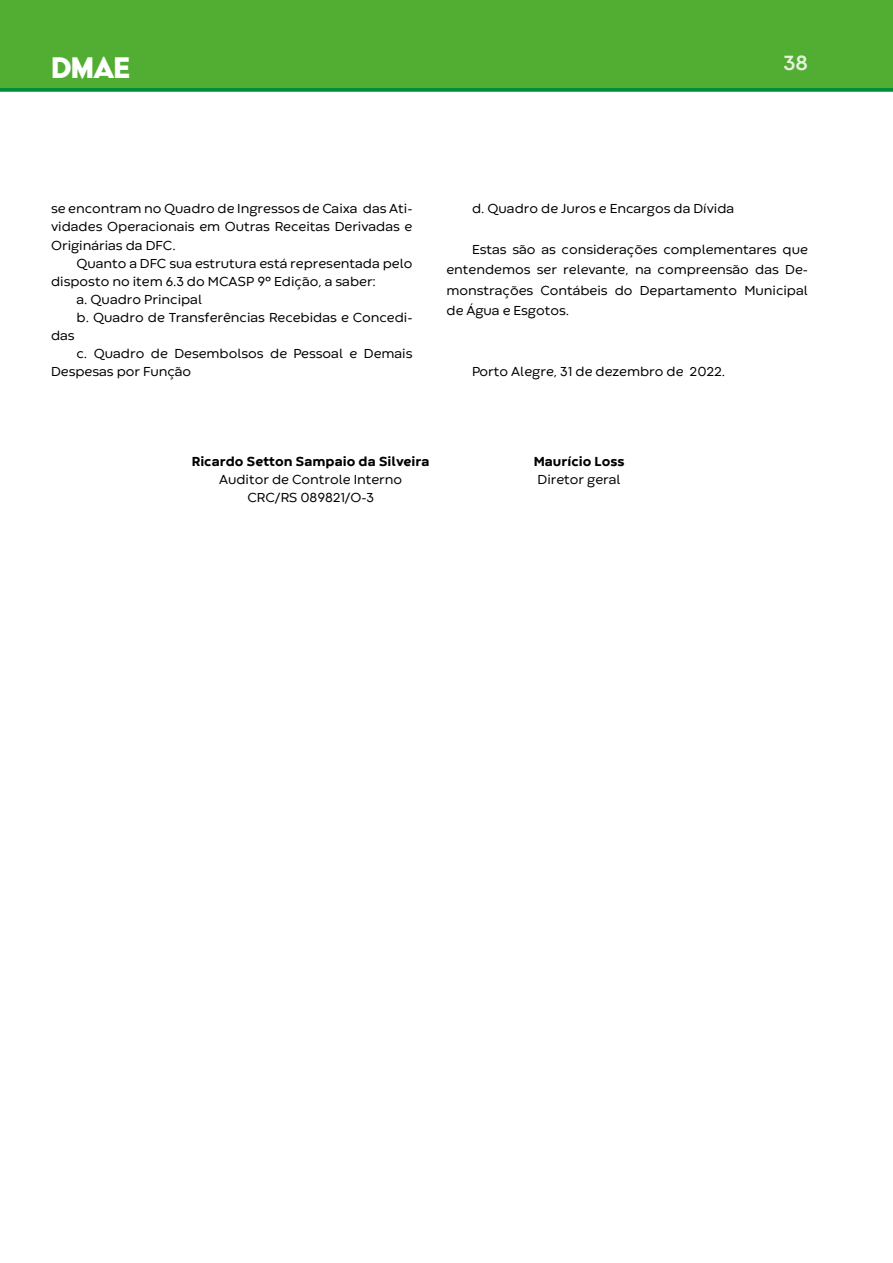
<style>
.page{position:relative;width:893px;height:1263px;background:#fff}
.page>*{position:absolute;margin:0;border:0;box-sizing:border-box;transform-origin:0 0}
.t1{font:34.5px "Acier BAT Text Solid";color:#fff}
.t2{font:700 21.45px "Codec Warm";color:#e7f1de}
.t3{font:13.5px/20.2px "Codec Warm";color:#000;text-align:justify}
.t4{font:800 13.5px "Codec Warm";color:#000}
</style>
<div class="page">
<div style="left:0;top:0;width:893px;height:91px;background:#52ae32"></div>
<hr style="left:0;top:89px;width:893px;height:2px;background:#008e39">
<h1 class="t1" style="left:51px;top:50px;width:80px">DMAE</h1>
<h2 class="t2" style="left:784px;top:50px;width:26px">38</h2>
<p class="t3" style="left:51px;top:200px;width:363px;line-height:18px">se encontram no Quadro de Ingressos de Caixa das Ati&shy;vidades Operacionais em Outras Receitas Derivadas e Originárias da DFC.</p>
<p class="t3" style="left:77px;top:253px;width:337px">Quanto a DFC sua estrutura está representada pelo</p>
<p class="t3" style="left:51px;top:271px;width:326px">disposto no item 6.3 do MCASP 9º Edição, a saber:</p>
<p class="t3" style="left:77px;top:289px;width:127px">a. Quadro Principal</p>
<p class="t3" style="left:77px;top:307px;width:337px">b. Quadro de Transferências Recebidas e Concedi-</p>
<p class="t3" style="left:51px;top:325px;width:25px">das</p>
<p class="t3" style="left:77px;top:343px;width:337px">c. Quadro de Desembolsos de Pessoal e Demais</p>
<p class="t3" style="left:51px;top:361px;width:142px">Despesas por Função</p>
<p class="t3" style="left:472px;top:199px;width:264px">d. Quadro de Juros e Encargos da Dívida</p>
<p class="t3" style="left:446px;top:239px;width:363px;text-indent:26px">Estas são as considerações complementares que entendemos ser relevante, na compreensão das De&shy;monstrações Contábeis do Departamento Municipal de Água e Esgotos.</p>
<p class="t3" style="left:472px;top:361px;width:255px">Porto Alegre, 31 de dezembro de 2022.</p>
<p class="t4" style="left:192px;top:453px;width:239px">Ricardo Setton Sampaio da Silveira</p>
<p class="t4" style="left:534px;top:453px;width:92px">Maurício Loss</p>
<p class="t3" style="left:219px;top:470px;width:185px">Auditor de Controle Interno</p>
<p class="t3" style="left:537px;top:470px;width:85px">Diretor geral</p>
<p class="t3" style="left:247px;top:488px;width:128px">CRC/RS 089821/O-3</p>
</div>
